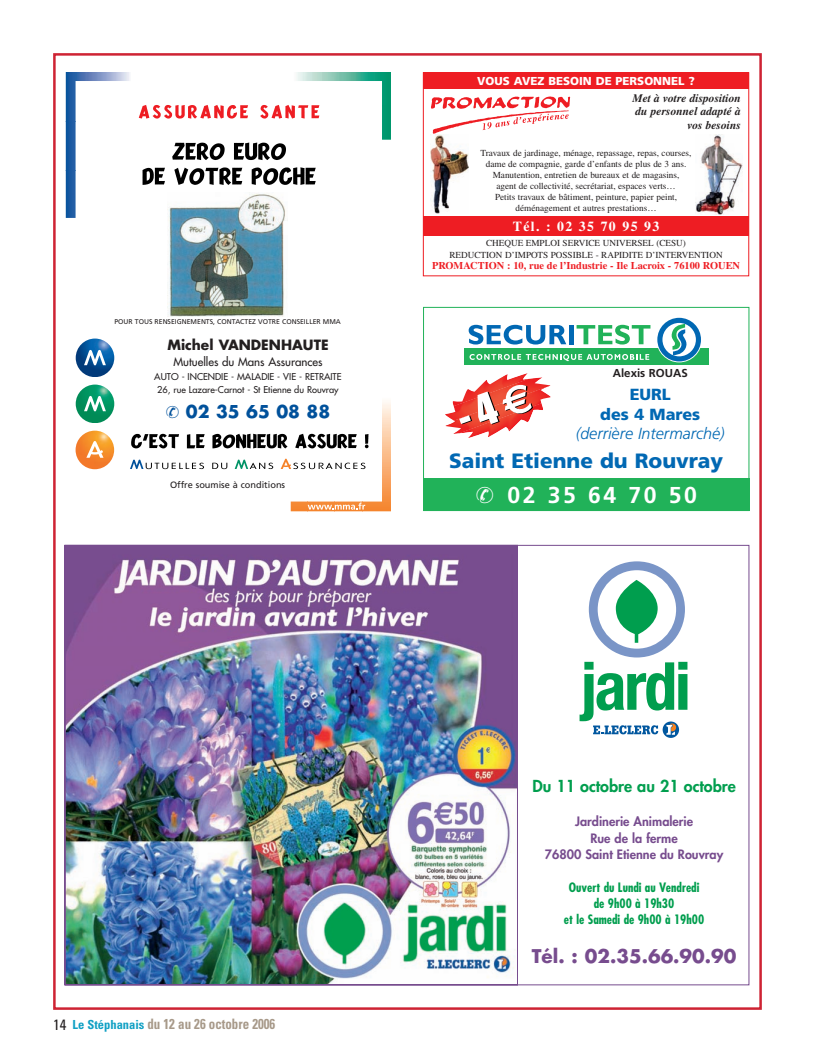
<style>
.page{position:relative;width:815px;height:1063px;background:#fff}
.page>*{position:absolute;margin:0;border:0;box-sizing:border-box;transform-origin:0 0}
.t1{font:23px "Frutiger Bold+ANNQAV";letter-spacing:.11em;color:#fff}
.t2{font:20.75px "Frutiger Black+CBRIVL";color:#0168b3}
.t3{font:18.38px "Futura Bold+BWTMRY";color:#774c8e}
.t4{font:17.25px "Futura Bold+BWTMRY";color:#01519b}
.t5{font:16.12px "Futura Heavy+KSBDEV";color:#009e4e}
.t6{font:16.12px "Frutiger Light Italic+XRJUBG";color:#0168b3}
.t7{font:16.12px/19.4px "Frutiger Black+CBRIVL";color:#0168b3;text-align:center}
.t8{font:700 condensed 14.38px "Univers";color:#a79989;scale:.9 1}
.t9{font:13.75px "Futura Bold+BWTMRY";color:#231f20}
.t10{font:13.75px "Times Bold+YSQSCN";letter-spacing:.1em;color:#fff}
.t11{font:12.62px/16.9px "Futura Heavy+KSBDEV";color:#774c8e;text-align:center}
.t12{font:12.62px/16px "Futura Condensed Bold+DUQCVG";color:#009e4e;text-align:center}
.t13{font:11.5px/13.8px "Times Bold Italic+TKJOQF";color:#231f20;text-align:right}
.t14{font:11.5px "Frutiger Black+CBRIVL";color:#fff}
.t15{font:11.5px "Futura+OVYAOP";color:#231f20}
.t16{font:11.5px "Frutiger Bold+ANNQAV";color:#231f20}
.t17{font:10.38px "Times Bold+YSQSCN";color:#ee1d23}
.t18{font:9.25px/11px "Times Roman+DZFMTG";color:#231f20;text-align:center}
.t19{font:9.25px/12.5px "Futura+OVYAOP";color:#231f20;text-align:center}
.t20{font:9.25px "Frutiger Roman+RBTETT";color:#231f20}
.t21{font:6.88px "Frutiger Roman+RBTETT";color:#231f20}
.s1{font-weight:400;font-size:15px;color:#231f20}
.s2{font-size:12.5px;color:#10a0c4}
</style>
<div class="page">
<img style="left:64px;top:72px;width:686px;height:914px">
<svg style="left:460px;top:383px;width:76px;height:49px;background:#ef5d4e"></svg>
<p class="t21" style="left:114px;top:319px;width:228px">POUR TOUS RENSEIGNEMENTS, CONTACTEZ VOTRE CONSEILLER MMA</p>
<h3 class="t9" style="left:167px;top:338px;width:163px">Michel VANDENHAUTE</h3>
<p class="t15" style="left:173px;top:356px;width:151px">Mutuelles du Mans Assurances</p>
<p class="t19" style="left:154px;top:371px;width:189px">AUTO - INCENDIE - MALADIE - VIE - RETRAITE<br>26, rue Lazare-Carnot - St Etienne du Rouvray</p>
<h3 class="t4" style="left:166px;top:404px;width:166px">✆ 02 35 65 08 88</h3>
<p class="t20" style="left:170px;top:481px;width:117px">Offre soumise à conditions</p>
<p class="t14" style="left:477px;top:76px;width:219px">VOUS AVEZ BESOIN DE PERSONNEL ?</p>
<p class="t13" style="left:633px;top:92px;width:110px">Met à votre disposition du personnel adapté à vos besoins</p>
<p class="t18" style="left:481px;top:148px;width:212px">Travaux de jardinage, ménage, repassage, repas, courses, dame de compagnie, garde d’enfants de plus de 3 ans.<br>Manutention, entretien de bureaux et de magasins,<br>agent de collectivité, secrétariat, espaces verts…<br>Petits travaux de bâtiment, peinture, papier peint, déménagement et autres prestations…</p>
<p class="t18" style="left:449px;top:239px;width:275px">CHEQUE EMPLOI SERVICE UNIVERSEL (CESU)<br>REDUCTION D’IMPOTS POSSIBLE - RAPIDITE D’INTERVENTION</p>
<p class="t17" style="left:432px;top:262px;width:309px">PROMACTION : 10, rue de l’Industrie - Ile Lacroix - 76100 ROUEN</p>
<h3 class="t10" style="left:513px;top:221px;width:148px">Tél. : 02 35 70 95 93</h3>
<p class="t16" style="left:613px;top:368px;width:77px">Alexis ROUAS</p>
<h3 class="t7" style="left:600px;top:386px;width:102px">EURL<br>des 4 Mares</h3>
<h3 class="t6" style="left:576px;top:427px;width:152px">(derrière Intermarché)</h3>
<h2 class="t2" style="left:449px;top:452px;width:276px">Saint Etienne du Rouvray</h2>
<h1 class="t1" style="left:476px;top:486px;width:223px">✆ 02 35 64 70 50</h1>
<h3 class="t8" style="left:53px;top:1019px;width:248px"><span class="s1">14</span> <span class="s2">Le Stéphanais</span> du 12 au 26 octobre 2006</h3>
<h3 class="t5" style="left:532px;top:778px;width:205px">Du 11 octobre au 21 octobre</h3>
<h3 class="t11" style="left:545px;top:814px;width:180px">Jardinerie Animalerie<br>Rue de la ferme<br>76800 Saint Etienne du Rouvray</h3>
<h3 class="t12" style="left:564px;top:881px;width:142px">Ouvert du Lundi au Vendredi de 9h00 à 19h30<br>et le Samedi de 9h00 à 19h00</h3>
<h3 class="t3" style="left:532px;top:947px;width:206px">Tél. : 02.35.66.90.90</h3>
</div>
